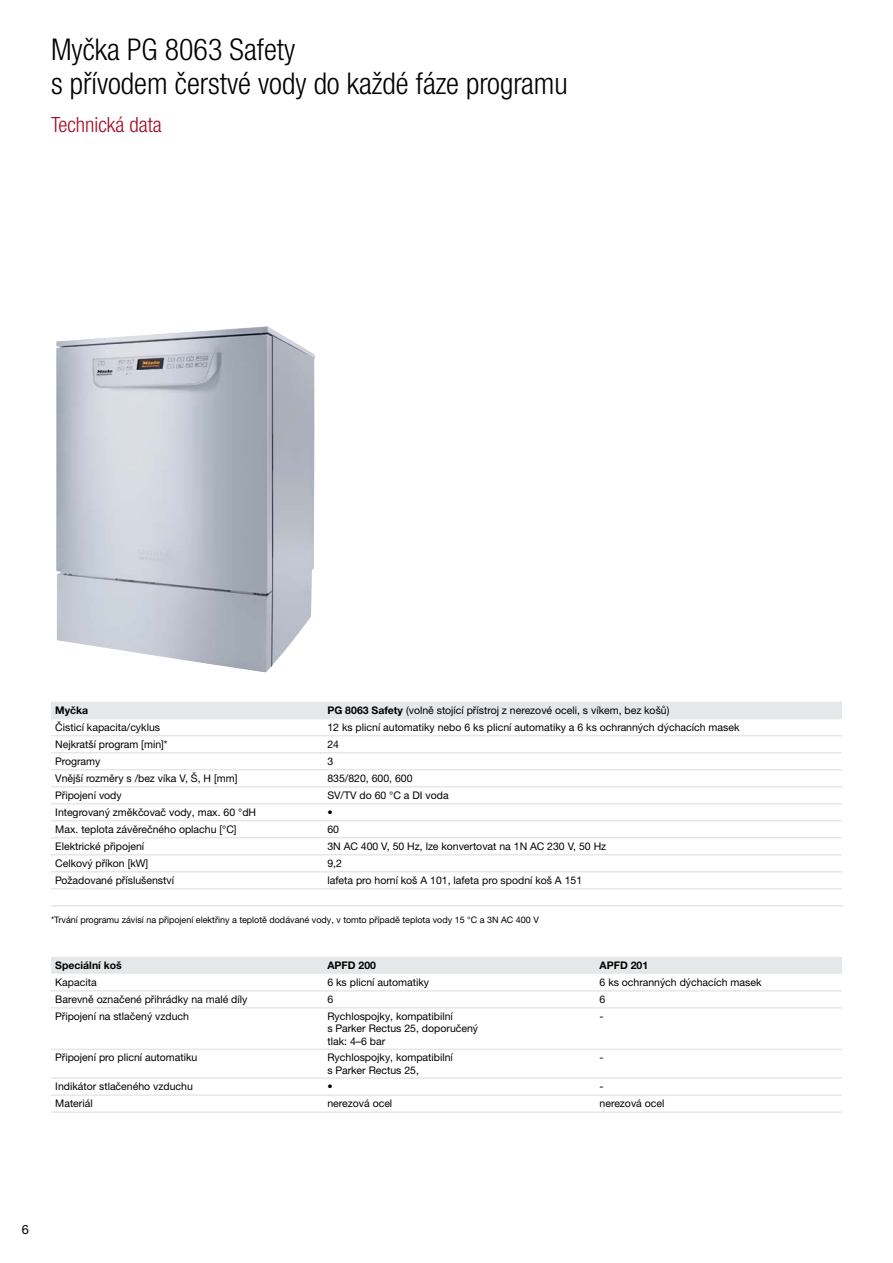
<style>
.page{position:relative;width:893px;height:1263px;background:#fff}
.page>*{position:absolute;margin:0;border:0;box-sizing:border-box;transform-origin:0 0}
.t1{font:300 condensed 30px/34px "Helvetica Neue LTW1 G";color:#000}
.t2{font:300 condensed 21px "Helvetica Neue LTW1 G";color:#a70925}
.t3{font:12.75px "Helvetica Neue LTW1 G";color:#000}
.t4{font:10.5px/12.8px "Helvetica Neue LTW1 G";color:#000}
.t5{font:700 10.5px "Helvetica Neue LTW1 G";color:#000}
.t6{font:9px "Helvetica Neue LTW1 G";color:#000}
.s1{font-weight:700}
</style>
<div class="page">
<div style="left:51px;top:702px;width:791px;height:16px;background:#e6e7e8"></div>
<hr style="left:323px;top:803px;width:519px;height:1px;background:#e6e7e8">
<hr style="left:51px;top:820px;width:272px;height:1px;background:#e6e7e8">
<hr style="left:323px;top:820px;width:519px;height:1px;background:#e6e7e8">
<hr style="left:51px;top:837px;width:272px;height:1px;background:#e6e7e8">
<hr style="left:323px;top:837px;width:519px;height:1px;background:#e6e7e8">
<hr style="left:51px;top:854px;width:272px;height:1px;background:#e6e7e8">
<hr style="left:323px;top:854px;width:519px;height:1px;background:#e6e7e8">
<hr style="left:51px;top:871px;width:272px;height:1px;background:#e6e7e8">
<hr style="left:323px;top:871px;width:519px;height:1px;background:#e6e7e8">
<hr style="left:51px;top:888px;width:272px;height:1px;background:#e6e7e8">
<hr style="left:323px;top:888px;width:519px;height:1px;background:#e6e7e8">
<hr style="left:51px;top:803px;width:272px;height:1px;background:#e6e7e8">
<hr style="left:51px;top:718px;width:272px;height:1px;background:#e6e7e8">
<hr style="left:323px;top:718px;width:519px;height:1px;background:#e6e7e8">
<hr style="left:51px;top:735px;width:272px;height:1px;background:#e6e7e8">
<hr style="left:323px;top:735px;width:519px;height:1px;background:#e6e7e8">
<hr style="left:51px;top:752px;width:272px;height:1px;background:#e6e7e8">
<hr style="left:323px;top:752px;width:519px;height:1px;background:#e6e7e8">
<hr style="left:51px;top:769px;width:272px;height:1px;background:#e6e7e8">
<hr style="left:323px;top:769px;width:519px;height:1px;background:#e6e7e8">
<hr style="left:51px;top:786px;width:272px;height:1px;background:#e6e7e8">
<hr style="left:323px;top:786px;width:519px;height:1px;background:#e6e7e8">
<hr style="left:51px;top:905px;width:272px;height:1px;background:#e6e7e8">
<hr style="left:323px;top:905px;width:520px;height:1px;background:#e6e7e8">
<div style="left:51px;top:957px;width:791px;height:17px;background:#e6e7e8"></div>
<hr style="left:51px;top:990px;width:272px;height:1px;background:#e6e7e8">
<hr style="left:323px;top:990px;width:272px;height:1px;background:#e6e7e8">
<hr style="left:595px;top:990px;width:247px;height:1px;background:#e6e7e8">
<hr style="left:51px;top:1048px;width:272px;height:2px;background:#e6e7e8">
<hr style="left:323px;top:1048px;width:272px;height:2px;background:#e6e7e8">
<hr style="left:595px;top:1048px;width:247px;height:2px;background:#e6e7e8">
<hr style="left:51px;top:1077px;width:272px;height:2px;background:#e6e7e8">
<hr style="left:323px;top:1077px;width:272px;height:2px;background:#e6e7e8">
<hr style="left:595px;top:1077px;width:247px;height:2px;background:#e6e7e8">
<hr style="left:51px;top:1007px;width:272px;height:1px;background:#e6e7e8">
<hr style="left:323px;top:1007px;width:272px;height:1px;background:#e6e7e8">
<hr style="left:595px;top:1007px;width:247px;height:1px;background:#e6e7e8">
<hr style="left:51px;top:1094px;width:272px;height:2px;background:#e6e7e8">
<hr style="left:323px;top:1094px;width:272px;height:2px;background:#e6e7e8">
<hr style="left:595px;top:1094px;width:247px;height:2px;background:#e6e7e8">
<hr style="left:51px;top:1111px;width:272px;height:2px;background:#e6e7e8">
<hr style="left:323px;top:1111px;width:272px;height:2px;background:#e6e7e8">
<hr style="left:595px;top:1111px;width:247px;height:2px;background:#e6e7e8">
<img style="left:56px;top:326px;width:259px;height:346px">
<p class="t1" style="left:51px;top:32px;width:518px">Myčka PG 8063 Safety<br>s přívodem čerstvé vody do každé fáze programu</p>
<p class="t2" style="left:51px;top:112px;width:112px">Technická data</p>
<p class="t5" style="left:55px;top:704px;width:35px">Myčka</p>
<p class="t4" style="left:327px;top:704px;width:344px"><span class="s1">PG 8063 Safety</span> (volně stojící přístroj z nerezové oceli, s víkem, bez košů)</p>
<p class="t4" style="left:55px;top:721px;width:106px">Čisticí kapacita/cyklus</p>
<p class="t4" style="left:327px;top:721px;width:414px">12 ks plicní automatiky nebo 6 ks plicní automatiky a 6 ks ochranných dýchacích masek</p>
<p class="t4" style="left:55px;top:738px;width:114px">Nejkratší program [min]*</p>
<p class="t4" style="left:327px;top:738px;width:13px">24</p>
<p class="t4" style="left:55px;top:755px;width:47px">Programy</p>
<p class="t4" style="left:327px;top:755px;width:7px">3</p>
<p class="t4" style="left:55px;top:772px;width:184px">Vnější rozměry s /bez víka V, Š, H [mm]</p>
<p class="t4" style="left:327px;top:772px;width:87px">835/820, 600, 600</p>
<p class="t4" style="left:55px;top:789px;width:68px">Připojení vody</p>
<p class="t4" style="left:327px;top:789px;width:123px">SV/TV do 60 °C a DI voda</p>
<p class="t4" style="left:55px;top:806px;width:202px">Integrovaný změkčovač vody, max. 60 °dH</p>
<p class="t4" style="left:327px;top:806px;width:7px">•</p>
<p class="t4" style="left:55px;top:823px;width:183px">Max. teplota závěrečného oplachu [°C]</p>
<p class="t4" style="left:327px;top:823px;width:13px">60</p>
<p class="t4" style="left:55px;top:840px;width:91px">Elektrické připojení</p>
<p class="t4" style="left:327px;top:840px;width:280px">3N AC 400 V, 50 Hz, lze konvertovat na 1N AC 230 V, 50 Hz</p>
<p class="t4" style="left:55px;top:857px;width:95px">Celkový příkon [kW]</p>
<p class="t4" style="left:327px;top:857px;width:16px">9,2</p>
<p class="t4" style="left:55px;top:874px;width:120px">Požadované příslušenství</p>
<p class="t4" style="left:327px;top:874px;width:256px">lafeta pro horní koš A 101, lafeta pro spodní koš A 151</p>
<p class="t6" style="left:51px;top:914px;width:489px">*Trvání programu závisí na připojení elektřiny a teplotě dodávané vody, v tomto případě teplota vody 15 °C a 3N AC 400 V</p>
<p class="t5" style="left:55px;top:959px;width:68px">Speciální koš</p>
<p class="t5" style="left:327px;top:959px;width:50px">APFD 200</p>
<p class="t5" style="left:600px;top:959px;width:50px">APFD 201</p>
<p class="t4" style="left:55px;top:975px;width:43px">Kapacita</p>
<p class="t4" style="left:327px;top:975px;width:103px">6 ks plicní automatiky</p>
<p class="t4" style="left:600px;top:975px;width:163px">6 ks ochranných dýchacích masek</p>
<p class="t4" style="left:55px;top:992px;width:194px">Barevně označené přihrádky na malé díly</p>
<p class="t4" style="left:327px;top:992px;width:7px">6</p>
<p class="t4" style="left:600px;top:992px;width:7px">6</p>
<p class="t4" style="left:55px;top:1009px;width:135px">Připojení na stlačený vzduch</p>
<p class="t4" style="left:327px;top:1009px;width:152px">Rychlospojky, kompatibilní<br>s Parker Rectus 25, doporučený tlak: 4–6 bar</p>
<p class="t4" style="left:600px;top:1009px;width:6px">-</p>
<p class="t4" style="left:55px;top:1051px;width:144px">Připojení pro plicní automatiku</p>
<p class="t4" style="left:327px;top:1051px;width:127px">Rychlospojky, kompatibilní s Parker Rectus 25,</p>
<p class="t4" style="left:600px;top:1051px;width:6px">-</p>
<p class="t4" style="left:55px;top:1080px;width:139px">Indikátor stlačeného vzduchu</p>
<p class="t4" style="left:327px;top:1080px;width:7px">•</p>
<p class="t4" style="left:600px;top:1080px;width:6px">-</p>
<p class="t4" style="left:55px;top:1097px;width:39px">Materiál</p>
<p class="t4" style="left:327px;top:1097px;width:66px">nerezová ocel</p>
<p class="t4" style="left:600px;top:1097px;width:66px">nerezová ocel</p>
<p class="t3" style="left:22px;top:1221px;width:9px">6</p>
</div>
